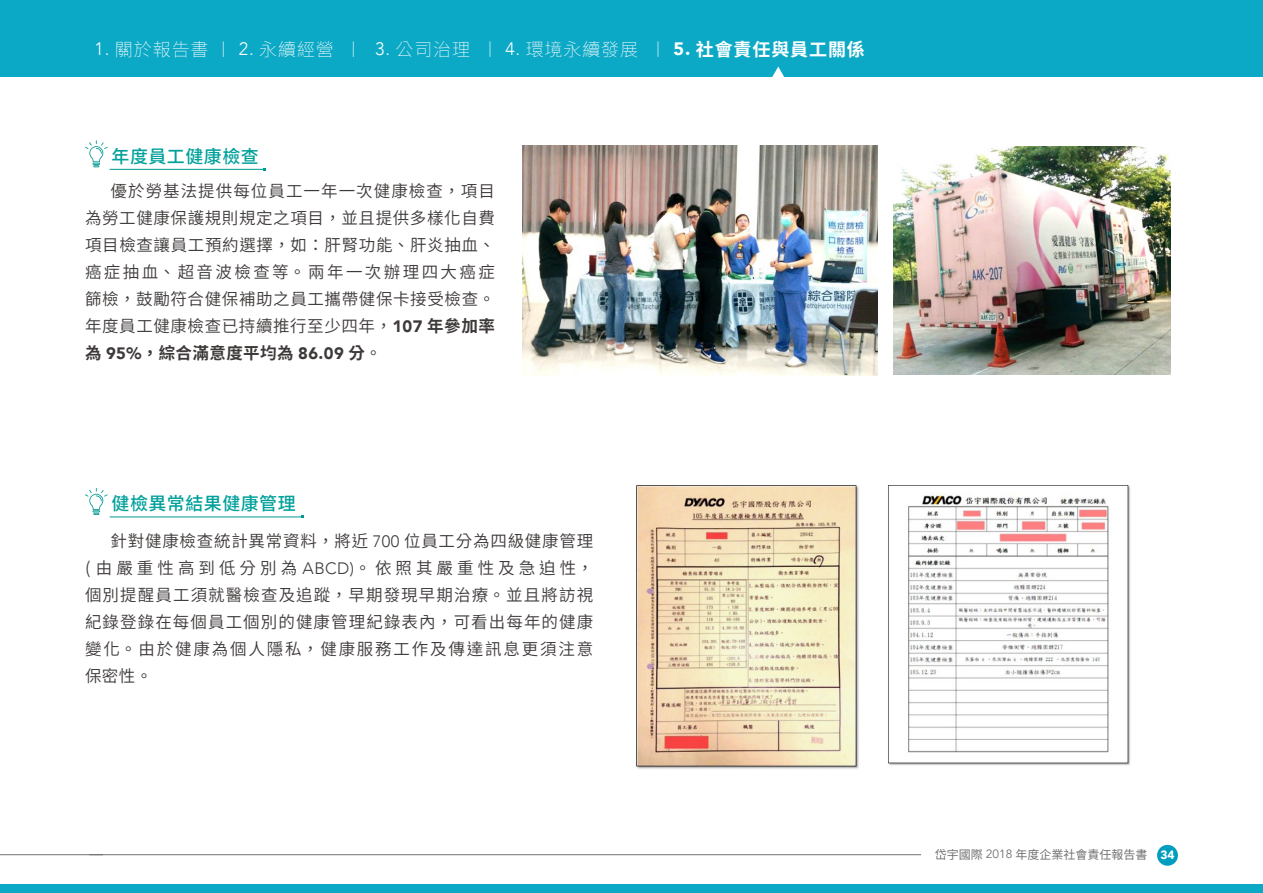
<style>
.page{position:relative;width:1263px;height:893px;background:#fff}
.page>*{position:absolute;margin:0;border:0;box-sizing:border-box;transform-origin:0 0}
.t1{font:100 18px "Noto Sans CJ Ktc";letter-spacing:.05em;color:#fff}
.t2{font:500 18px "Noto Sans CJ Ktc";letter-spacing:.025em;color:#00a09b}
.t3{font:600 16.5px/27px "Noto Sans CJ Ktc";letter-spacing:.065em;color:#3e3a39;text-align:justify}
.t4{font:12px "Noto Sans CJ Ktc";color:#727171}
.s1{font-family:"Avenir";font-weight:300}
.s2{font-family:"Adobe Ming Std";font-weight:300}
.s3{font-family:"Avenir";font-weight:900}
.s4{font-weight:700}
.s5{font-family:"Avenir"}
.s6{font-family:"Avenir";font-weight:900;color:#fff}
</style>
<div class="page">
<div style="left:0;top:885px;width:1263px;height:8px;background:#0ca9c6"></div>
<div style="left:0;top:0;width:1263px;height:77px;background:#0ca9c6"></div>
<hr style="left:89px;top:854px;width:832px;height:1px;background:#727171">
<hr style="left:0;top:854px;width:103px;height:1px;background:#727171">
<div style="left:1157px;top:845px;width:21px;height:21px;background:#009ebe;border-radius:50%"></div>
<svg style="left:772px;top:67px;width:12px;height:10px"></svg>
<svg style="left:85px;top:140px;width:23px;height:27px"></svg>
<svg style="left:85px;top:488px;width:23px;height:27px"></svg>
<hr style="left:110px;top:169px;width:155px;height:1px;background:#009892">
<hr style="left:110px;top:517px;width:192px;height:1px;background:#009892">
<img style="left:894px;top:146px;width:277px;height:229px">
<img style="left:522px;top:146px;width:356px;height:229px">
<img style="left:636px;top:485px;width:223px;height:284px">
<img style="left:888px;top:485px;width:242px;height:280px">
<p class="t1" style="left:95px;top:39px;width:772px"><span class="s1">1.</span> 關於報告書<span class="s2">｜</span> <span class="s1">2.</span> 永續經營 <span class="s2">｜</span> <span class="s1">3.</span> 公司治理 <span class="s2">｜</span> <span class="s1">4.</span> 環境永續發展 <span class="s2">｜</span> <span class="s3">5.</span> <span class="s4">社會責任與員工關係</span></p>
<p class="t2" style="left:112px;top:146px;width:149px">年度員工健康檢查</p>
<p class="t3" style="left:85px;top:178px;width:411px;text-indent:26px">優於勞基法提供每位員工一年一次健康檢查，項目為勞工健康保護規則規定之項目，並且提供多樣化自費項目檢查讓員工預約選擇，如：肝腎功能、肝炎抽血、癌症抽血、超音波檢查等。兩年一次辦理四大癌症篩檢，鼓勵符合健保補助之員工攜帶健保卡接受檢查。年度員工健康檢查已持續推行至少四年，<span class="s3">107</span> <span class="s4">年參加率為</span> <span class="s3">95%</span><span class="s4">，綜合滿意度平均為</span> <span class="s3">86.09</span> <span class="s4">分</span>。</p>
<p class="t2" style="left:112px;top:493px;width:186px">健檢異常結果健康管理</p>
<p class="t3" style="left:85px;top:528px;width:510px;text-indent:26px">針對健康檢查統計異常資料，將近 <span class="s1">700</span> 位員工分為四級健康管理(由嚴重性高到低分別為<span class="s1">ABCD)</span>。依照其嚴重性及急迫性，個別提醒員工須就醫檢查及追蹤，早期發現早期治療。並且將訪視紀錄登錄在每個員工個別的健康管理紀錄表內，可看出每年的健康變化。由於健康為個人隱私，健康服務工作及傳達訊息更須注意保密性。</p>
<p class="t4" style="left:935px;top:847px;width:241px">岱宇國際 <span class="s5">2018</span> 年度企業社會責任報告書 <span class="s6">34</span></p>
</div>
